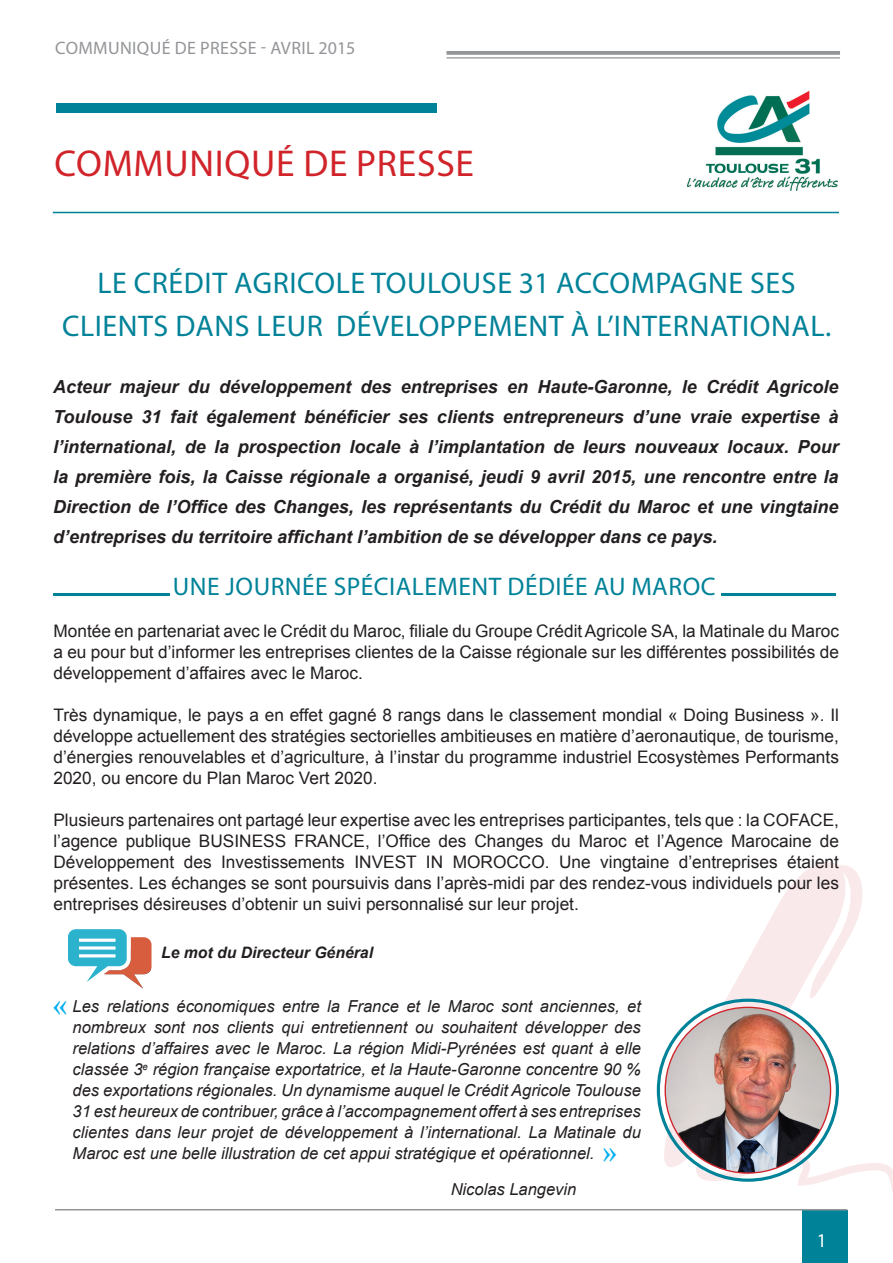
<style>
.page{position:relative;width:893px;height:1263px;background:#fff}
.page>*{position:absolute;margin:0;border:0;box-sizing:border-box;transform-origin:0 0}
.t1{font:37.5px "Myriad Pro";letter-spacing:.02em;color:#d1232a}
.t2{font:36.75px "Minion Pro";color:#00aeef}
.t3{font:30px/43.5px "Myriad Pro";letter-spacing:.02em;color:#008298;text-align:center}
.t4{font:25.5px "Myriad Pro";letter-spacing:.02em;color:#008298}
.t5{font:19.5px "Myriad Pro";color:#fff}
.t6{font:italic 700 18px/30px "Arial";color:#231f20;text-align:justify}
.t7{font:18px "Myriad Pro";letter-spacing:.02em;color:#939598}
.t8{font:17.25px/21px "Arial";color:#231f20;text-align:justify}
.t9{font:italic 16.5px/21px "Arial";color:#231f20;text-align:justify}
.t10{font:italic 700 15.75px "Arial";color:#231f20}
</style>
<div class="page">
<div style="left:802px;top:1210px;width:45px;height:53px;background:#008298"></div>
<svg style="left:446px;top:51px;width:394px;height:4px;background:#999b9e"></svg>
<hr style="left:446px;top:57px;width:394px;height:2px;background:#939598">
<hr style="left:55px;top:1209px;width:792px;height:1px;background:#939598">
<svg style="left:662px;top:862px;width:231px;height:330px"></svg>
<div style="left:57px;top:103px;width:380px;height:10px;background:#008298"></div>
<svg style="left:68px;top:929px;width:84px;height:60px"></svg>
<img style="left:665px;top:1007px;width:166px;height:166px;border-radius:83px">
<img style="left:688px;top:91px;width:149px;height:99px">
<hr style="left:53px;top:212px;width:786px;height:1px;background:#008298">
<hr style="left:721px;top:593px;width:115px;height:3px;background:#008298">
<hr style="left:53px;top:593px;width:117px;height:3px;background:#008298">
<p class="t7" style="left:55px;top:36px;width:302px">COMMUNIQUÉ DE PRESSE - AVRIL 2015</p>
<p class="t1" style="left:54px;top:140px;width:421px">COMMUNIQUÉ DE PRESSE</p>
<p class="t3" style="left:62px;top:260px;width:771px">LE CRÉDIT AGRICOLE TOULOUSE 31 ACCOMPAGNE SES<br>CLIENTS DANS LEUR DÉVELOPPEMENT À L’INTERNATIONAL.</p>
<p class="t6" style="left:53px;top:372px;width:787px">Acteur majeur du développement des entreprises en Haute-Garonne, le Crédit Agricole Toulouse 31 fait également bénéficier ses clients entrepreneurs d’une vraie expertise à l’international, de la prospection locale à l’implantation de leurs nouveaux locaux. Pour la première fois, la Caisse régionale a organisé, jeudi 9 avril 2015, une rencontre entre la Direction de l’Office des Changes, les représentants du Crédit du Maroc et une vingtaine d’entreprises du territoire affichant l’ambition de se développer dans ce pays.</p>
<p class="t4" style="left:173px;top:571px;width:544px">UNE JOURNÉE SPÉCIALEMENT DÉDIÉE AU MAROC</p>
<p class="t8" style="left:53px;top:620px;width:787px">Montée en partenariat avec le Crédit du Maroc, filiale du Groupe Crédit Agricole SA, la Matinale du Maroc a eu pour but d’informer les entreprises clientes de la Caisse régionale sur les différentes possibilités de développement d’affaires avec le Maroc.</p>
<p class="t8" style="left:53px;top:704px;width:787px">Très dynamique, le pays a en effet gagné 8 rangs dans le classement mondial « Doing Business ». Il développe actuellement des stratégies sectorielles ambitieuses en matière d’aeronautique, de tourisme, d’énergies renouvelables et d’agriculture, à l’instar du programme industriel Ecosystèmes Performants 2020, ou encore du Plan Maroc Vert 2020.</p>
<p class="t8" style="left:53px;top:809px;width:787px">Plusieurs partenaires ont partagé leur expertise avec les entreprises participantes, tels que : la COFACE, l’agence publique BUSINESS FRANCE, l’Office des Changes du Maroc et l’Agence Marocaine de Développement des Investissements INVEST IN MOROCCO. Une vingtaine d’entreprises étaient présentes. Les échanges se sont poursuivis dans l’après-midi par des rendez-vous individuels pour les entreprises désireuses d’obtenir un suivi personnalisé sur leur projet.</p>
<p class="t10" style="left:161px;top:942px;width:213px">Le mot du Directeur Général</p>
<p class="t9" style="left:73px;top:996px;width:570px">Les relations économiques entre la France et le Maroc sont anciennes, et nombreux sont nos clients qui entretiennent ou souhaitent développer des relations d’affaires avec le Maroc. La région Midi-Pyrénées est quant à elle classée 3<sup>e</sup> région française exportatrice, et la Haute-Garonne concentre 90 % des exportations régionales. Un dynamisme auquel le Crédit Agricole Toulouse 31 est heureux de contribuer, grâce à l’accompagnement offert à ses entreprises clientes dans leur projet de développement à l’international. La Matinale du Maroc est une belle illustration de cet appui stratégique et opérationnel.</p>
<p class="t9" style="left:451px;top:1179px;width:127px">Nicolas Langevin</p>
<p class="t2" style="left:52px;top:980px;width:18px">«</p>
<p class="t2" style="left:602px;top:1127px;width:18px">»</p>
<p class="t5" style="left:817px;top:1228px;width:12px">1</p>
</div>
